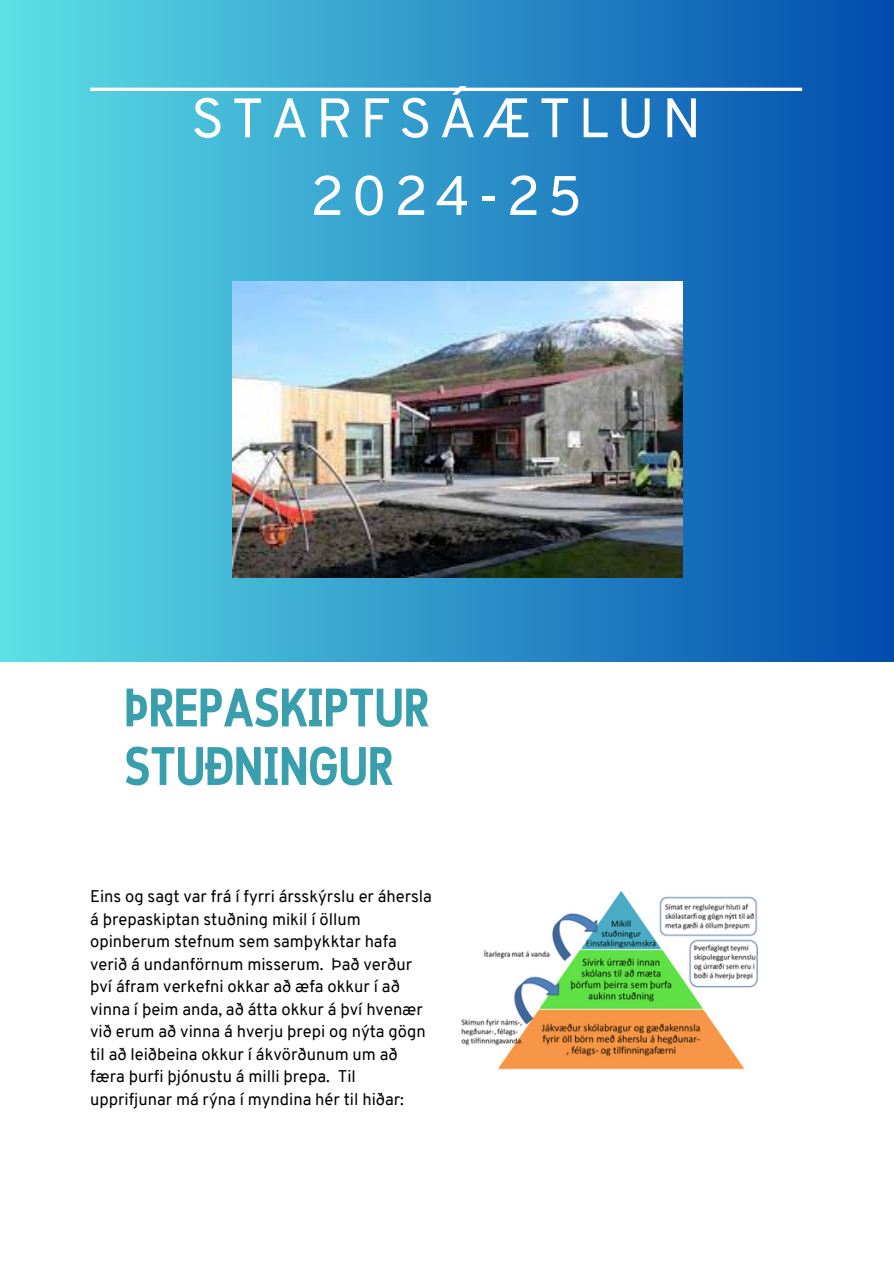
<style>
.page{position:relative;width:894px;height:1264px;background:#fff}
.page>*{position:absolute;margin:0;border:0;box-sizing:border-box;transform-origin:0 0}
.t1{font:55.5px/77.7px "Overpass";letter-spacing:.13em;color:#fff;text-align:center}
.t2{font:700 54px/58.5px "Cloud Cond";color:#399fad}
.t3{font:16.5px/22.5px "Overpass";color:#000001}
</style>
<div class="page">
<div style="left:0;top:0;width:893px;height:1263px;background:linear-gradient(to right,#5de0e6,#014bad)"></div>
<div style="left:0;top:662px;width:893px;height:601px;background:#fff"></div>
<hr style="left:90px;top:88px;width:711px;height:3px;background:#fff">
<img style="left:232px;top:281px;width:450px;height:296px">
<img style="left:461px;top:890px;width:297px;height:180px">
<p class="t1" style="left:191px;top:84px;width:511px">STARFSÁÆTLUN<br>2024-25</p>
<h1 class="t2" style="left:124px;top:682px;width:306px">ÞREPASKIPTUR<br>STUÐNINGUR</h1>
<p class="t3" style="left:90px;top:886px;width:343px">Eins og sagt var frá í fyrri ársskýrslu er áhersla á þrepaskiptan stuðning mikil í öllum opinberum stefnum sem samþykktar hafa verið á undanförnum misserum. Það verður því áfram verkefni okkar að æfa okkur í að vinna í þeim anda, að átta okkur á því hvenær við erum að vinna á hverju þrepi og nýta gögn til að leiðbeina okkur í ákvörðunum um að færa þurfi þjónustu á milli þrepa. Til upprifjunar má rýna í myndina hér til hiðar:</p>
</div>
